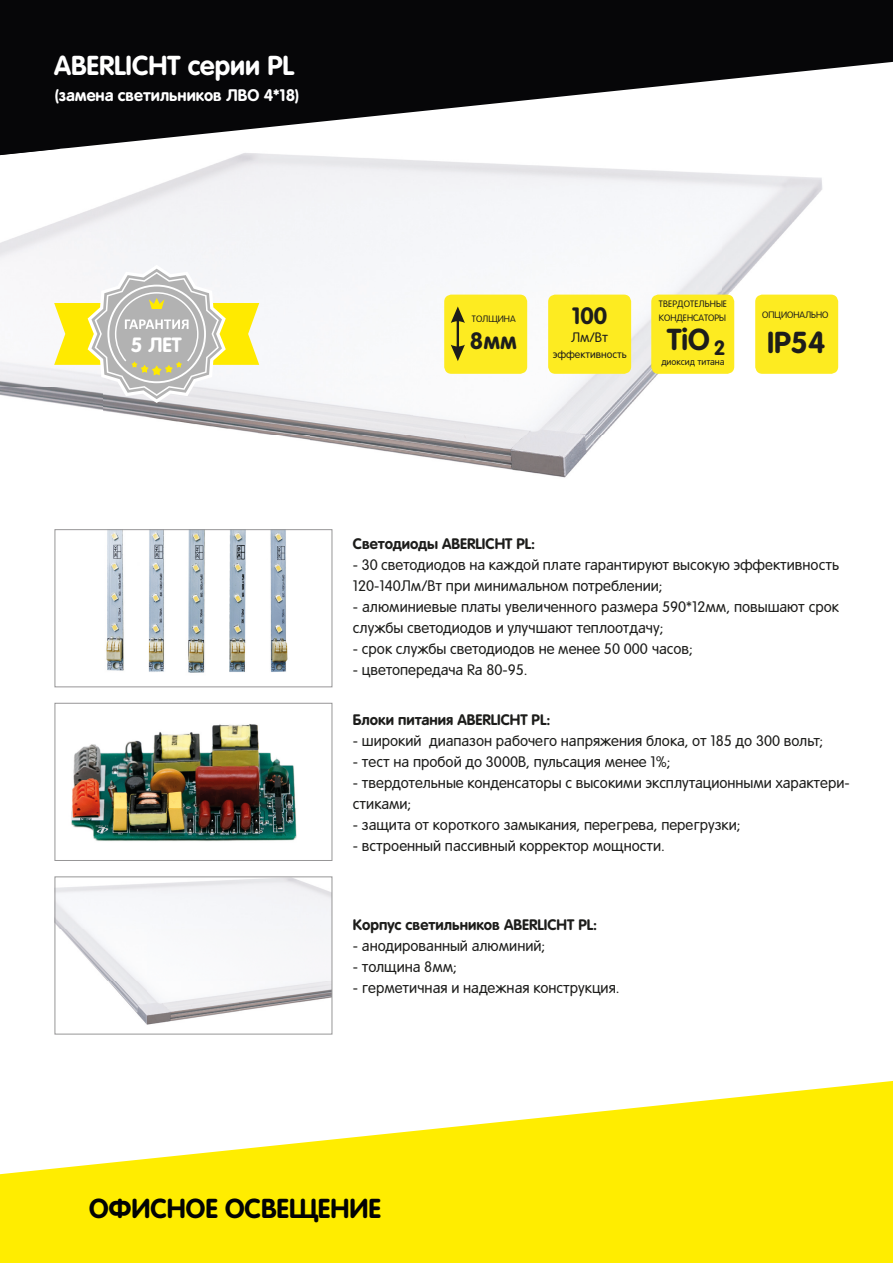
<style>
.page{position:relative;width:893px;height:1263px;background:#fff}
.page>*{position:absolute;margin:0;border:0;box-sizing:border-box;transform-origin:0 0}
.t1{font:700 29.85px "Rotonda C";color:#1d1d1b}
.t2{font:700 27px "Rotonda C";color:#fff}
.t3{font:700 27px "Rotonda C";color:#020304}
.t4{font:700 23.25px "Rotonda C";color:#1d1d1b}
.t5{font:700 20.4px "Rotonda C";color:#fff}
.t6{font:700 16.5px "Rotonda C";color:#fff}
.t7{font:15px/21px "Rotonda C";color:#1d1d1b}
.t8{font:700 15px "Rotonda C";color:#1d1d1b}
.t9{font:13.5px "Rotonda C";color:#1d1d1b}
.t10{font:10.5px "Rotonda C";color:#1d1d1b}
.t11{font:9.15px/14.2px "Rotonda C";color:#1d1d1b}
</style>
<div class="page">
<svg style="left:0;top:0;width:893px;height:149px;fill:#060608"></svg>
<svg style="left:0;top:1081px;width:893px;height:182px;fill:#ffed00"></svg>
<img style="left:0;top:153px;width:839px;height:325px">
<img style="left:0;top:149px;width:60px;height:6px">
<svg style="left:54px;top:265px;width:205px;height:138px"></svg>
<div style="left:651px;top:295px;width:83px;height:79px;background:#fdeb21;border-radius:7px"></div>
<div style="left:548px;top:295px;width:83px;height:79px;background:#fdeb21;border-radius:7px"></div>
<div style="left:755px;top:295px;width:83px;height:79px;background:#fdeb21;border-radius:7px"></div>
<div style="left:444px;top:295px;width:83px;height:79px;background:#fdeb21;border-radius:7px"></div>
<hr style="left:457px;top:315px;width:2px;height:38px;background:#1d1d1b">
<svg style="left:451px;top:306px;width:14px;height:17px"></svg>
<svg style="left:451px;top:345px;width:14px;height:16px"></svg>
<img style="left:57px;top:879px;width:273px;height:146px">
<div style="left:55px;top:877px;width:277px;height:157px;border:1px solid #979697"></div>
<img style="left:106px;top:531px;width:182px;height:142px">
<div style="left:55px;top:529px;width:277px;height:158px;border:1px solid #979697"></div>
<img style="left:71px;top:724px;width:226px;height:117px">
<div style="left:55px;top:703px;width:277px;height:158px;border:1px solid #979697"></div>
<h2 class="t2" style="left:54px;top:50px;width:241px">ABERLICHT серии PL</h2>
<p class="t6" style="left:55px;top:86px;width:246px">(замена светильников ЛВО 4*18)</p>
<h3 class="t5" style="left:131px;top:333px;width:52px">5 ЛЕТ</h3>
<p class="t11" style="left:472px;top:312px;width:45px">ТОЛЩИНА</p>
<h3 class="t4" style="left:470px;top:327px;width:49px">8мм</h3>
<h3 class="t4" style="left:572px;top:302px;width:37px">100</h3>
<p class="t9" style="left:571px;top:330px;width:39px">Лм/Вт</p>
<p class="t10" style="left:553px;top:349px;width:75px">эффективность</p>
<p class="t11" style="left:659px;top:297px;width:70px">ТВЕРДОТЕЛЬНЫЕ<br>КОНДЕНСАТОРЫ</p>
<h1 class="t1" style="left:667px;top:322px;width:60px">TiO <sub>2</sub></h1>
<p class="t11" style="left:661px;top:355px;width:65px">диоксид титана</p>
<p class="t11" style="left:762px;top:307px;width:68px">ОПЦИОНАЛЬНО</p>
<h1 class="t1" style="left:767px;top:325px;width:60px">IP54</h1>
<p class="t8" style="left:353px;top:535px;width:184px">Светодиоды ABERLICHT PL:</p>
<p class="t7" style="left:353px;top:554px;width:488px">- 30 светодиодов на каждой плате гарантируют высокую эффективность<br>120-140Лм/Вт при минимальном потреблении;</p>
<p class="t7" style="left:353px;top:596px;width:488px">- алюминиевые платы увеличенного размера 590*12мм, повышают срок службы светодиодов и улучшают теплоотдачу;</p>
<p class="t7" style="left:353px;top:638px;width:342px">- срок службы светодиодов не менее 50 000 часов;</p>
<p class="t7" style="left:353px;top:659px;width:176px">- цветопередача Ra 80-95.</p>
<p class="t8" style="left:353px;top:711px;width:199px">Блоки питания ABERLICHT PL:</p>
<p class="t7" style="left:353px;top:730px;width:472px">- широкий диапазон рабочего напряжения блока, от 185 до 300 вольт;</p>
<p class="t7" style="left:353px;top:751px;width:319px">- тест на пробой до 3000В, пульсация менее 1%;</p>
<p class="t7" style="left:353px;top:772px;width:498px">- твердотельные конденсаторы с высокими эксплутационными характери&shy;стиками;</p>
<p class="t7" style="left:353px;top:814px;width:389px">- защита от короткого замыкания, перегрева, перегрузки;</p>
<p class="t7" style="left:353px;top:835px;width:314px">- встроенный пассивный корректор мощности.</p>
<p class="t8" style="left:353px;top:916px;width:246px">Корпус светильников ABERLICHT PL:</p>
<p class="t7" style="left:353px;top:935px;width:194px">- анодированный алюминий;</p>
<p class="t7" style="left:353px;top:956px;width:106px">- толщина 8мм;</p>
<p class="t7" style="left:353px;top:977px;width:268px">- герметичная и надежная конструкция.</p>
<h2 class="t3" style="left:89px;top:1193px;width:293px">ОФИСНОЕ ОСВЕЩЕНИЕ</h2>
</div>
